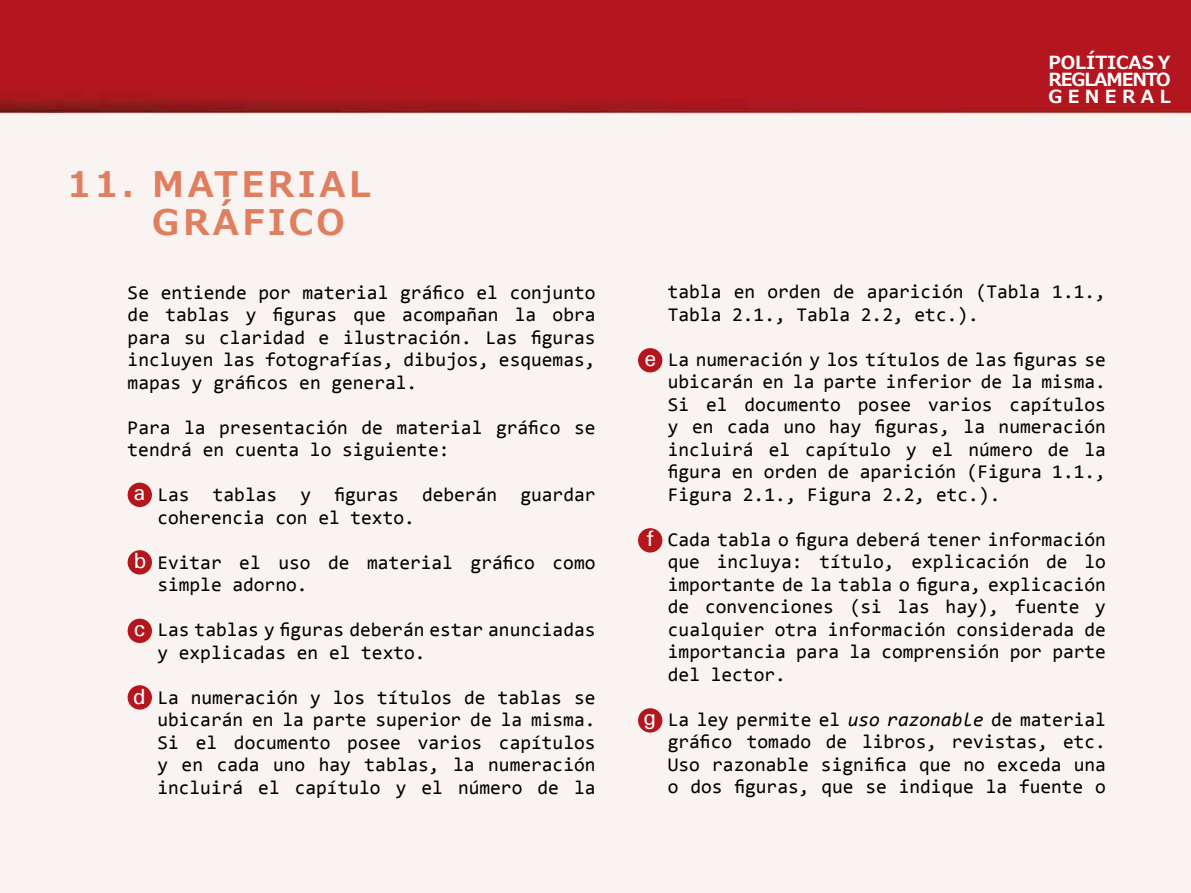
<style>
.page{position:relative;width:1191px;height:893px;background:#fff}
.page>*{position:absolute;margin:0;border:0;box-sizing:border-box;transform-origin:0 0}
.t1{font:700 35.25px/37.5px "Meiryo";letter-spacing:.1em;color:#e07f60}
.t2{font:19.5px/22.5px "Consolas";color:#000;text-align:justify}
.t3{font:700 18px/16.8px "Meiryo";letter-spacing:-.005em;color:#fff;text-align:justify}
.s1{font-family:"Univers";font-weight:500;font-size:22.05px;color:#fff}
.s2{font-style:italic}
</style>
<div class="page">
<img style="left:0;top:0;width:1191px;height:893px">
<div style="left:128px;top:483px;width:24px;height:24px;background:#b3161d;border-radius:50%"></div>
<div style="left:128px;top:550px;width:24px;height:24px;background:#b3161d;border-radius:50%"></div>
<div style="left:128px;top:619px;width:24px;height:24px;background:#b3161d;border-radius:50%"></div>
<div style="left:128px;top:685px;width:24px;height:25px;background:#b3161d;border-radius:50%"></div>
<div style="left:638px;top:348px;width:24px;height:24px;background:#b3161d;border-radius:50%"></div>
<div style="left:638px;top:528px;width:24px;height:24px;background:#b3161d;border-radius:50%"></div>
<div style="left:638px;top:708px;width:24px;height:25px;background:#b3161d;border-radius:50%"></div>
<h1 class="t1" style="left:152px;top:167px;width:220px;text-indent:-85px">11. MATERIAL<br>GRÁFICO</h1>
<p class="t2" style="left:128px;top:281px;width:469px">Se entiende por material gráfico el conjunto de tablas y figuras que acompañan la obra para su claridad e ilustración. Las figuras incluyen las fotografías, dibujos, esquemas, mapas y gráficos en general.</p>
<p class="t2" style="left:128px;top:416px;width:469px">Para la presentación de material gráfico se tendrá en cuenta lo siguiente:</p>
<p class="t2" style="left:157px;top:483px;width:439px;text-indent:-24px"><span class="s1">a</span> Las tablas y figuras deberán guardar coherencia con el texto.</p>
<p class="t2" style="left:157px;top:551px;width:439px;text-indent:-23px"><span class="s1">b</span> Evitar el uso de material gráfico como simple adorno.</p>
<p class="t2" style="left:157px;top:618px;width:439px;text-indent:-23px"><span class="s1">c</span> Las tablas y figuras deberán estar anunciadas y explicadas en el texto.</p>
<p class="t2" style="left:157px;top:686px;width:439px;text-indent:-24px"><span class="s1">d</span> La numeración y los títulos de tablas se ubicarán en la parte superior de la misma.<br>Si el documento posee varios capítulos y en cada uno hay tablas, la numeración incluirá el capítulo y el número de la</p>
<p class="t3" style="left:1048px;top:55px;width:124px">POLÍTICAS Y REGLAMENTO GENERAL</p>
<p class="t2" style="left:668px;top:280px;width:439px">tabla en orden de aparición (Tabla 1.1.,<br>Tabla 2.1., Tabla 2.2, etc.).</p>
<p class="t2" style="left:668px;top:348px;width:439px;text-indent:-23px"><span class="s1">e</span> La numeración y los títulos de las figuras se ubicarán en la parte inferior de la misma.<br>Si el documento posee varios capítulos y en cada uno hay figuras, la numeración incluirá el capítulo y el número de la figura en orden de aparición (Figura 1.1., Figura 2.1., Figura 2.2, etc.).</p>
<p class="t2" style="left:668px;top:528px;width:440px;text-indent:-22px"><span class="s1">f</span> Cada tabla o figura deberá tener información que incluya: título, explicación de lo importante de la tabla o figura, explicación de convenciones (si las hay), fuente y cualquier otra información considerada de importancia para la comprensión por parte del lector.</p>
<p class="t2" style="left:668px;top:708px;width:439px;text-indent:-24px"><span class="s1">g</span> La ley permite el <span class="s2">uso razonable</span> de material gráfico tomado de libros, revistas, etc.<br>Uso razonable significa que no exceda una o dos figuras, que se indique la fuente o</p>
</div>
